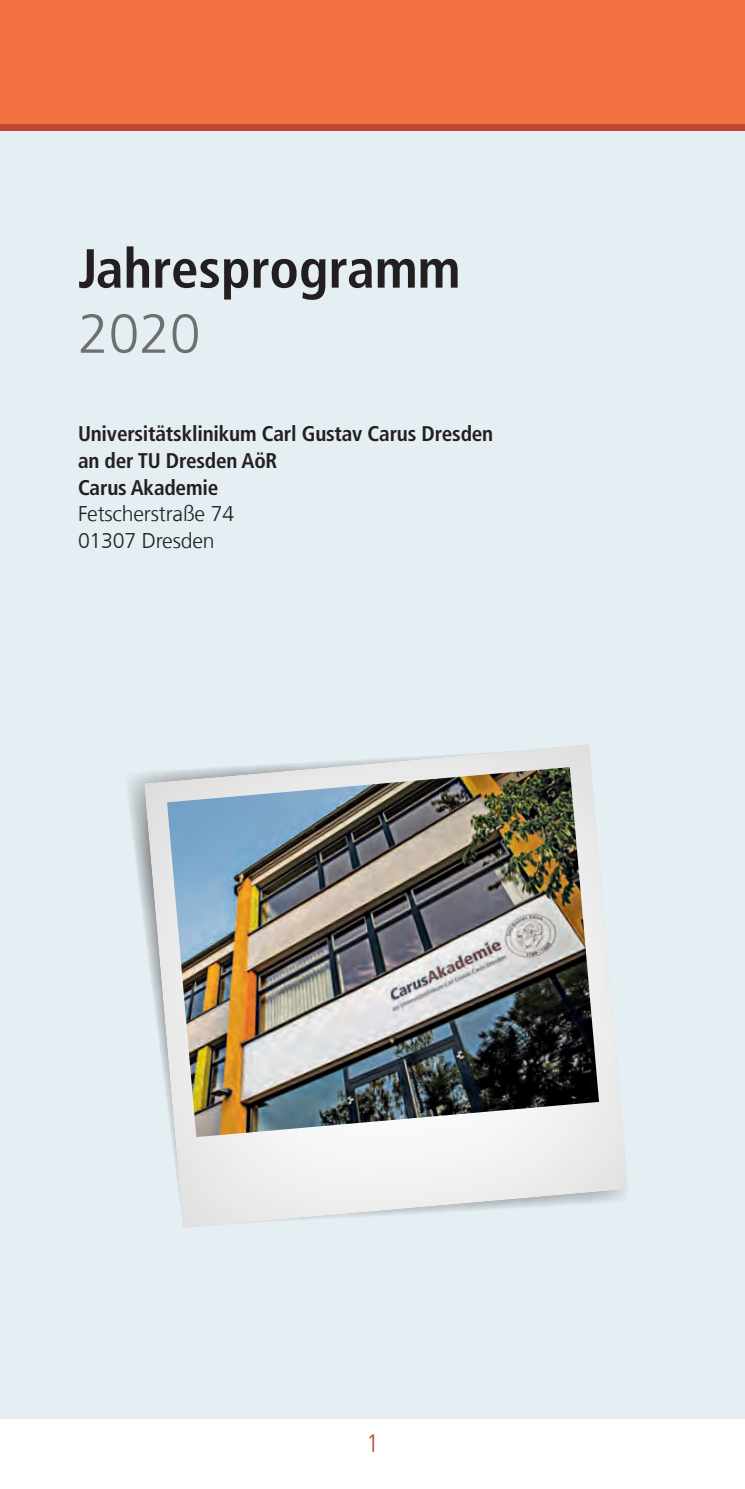
<style>
.page{position:relative;width:745px;height:1489px;background:#fff}
.page>*{position:absolute;margin:0;border:0;box-sizing:border-box;transform-origin:0 0}
.t1{font:700 condensed 55px "Frutiger LT Com";color:#231f20}
.t2{font:300 55px "Frutiger LT Com";color:#6d6f71}
.t3{font:300 condensed 25px "Frutiger LT Com";color:#bf4731}
.t4{font:700 condensed 21.25px/26.5px "Frutiger LT Com";letter-spacing:-.01em;color:#231f20}
.t5{font:300 21.25px/26.5px "Frutiger LT Com";letter-spacing:-.01em;color:#231f20}
</style>
<div class="page">
<div style="left:0;top:0;width:744px;height:124px;background:#f37043"></div>
<div style="left:0;top:124px;width:744px;height:7px;background:#bf4731"></div>
<div style="left:0;top:131px;width:744px;height:1287px;background:#e5eef3"></div>
<svg style="left:140px;top:744px;width:487px;height:484px"></svg>
<img style="left:167px;top:767px;width:431px;height:370px">
<h1 class="t1" style="left:78px;top:235px;width:384px">Jahresprogramm</h1>
<h1 class="t2" style="left:78px;top:300px;width:124px">2020</h1>
<p class="t4" style="left:78px;top:420px;width:416px">Universitätsklinikum Carl Gustav Carus Dresden an der TU Dresden AöR<br>Carus Akademie</p>
<p class="t5" style="left:78px;top:500px;width:157px">Fetscherstraße 74<br>01307 Dresden</p>
<p class="t3" style="left:366px;top:1427px;width:13px">1</p>
</div>
